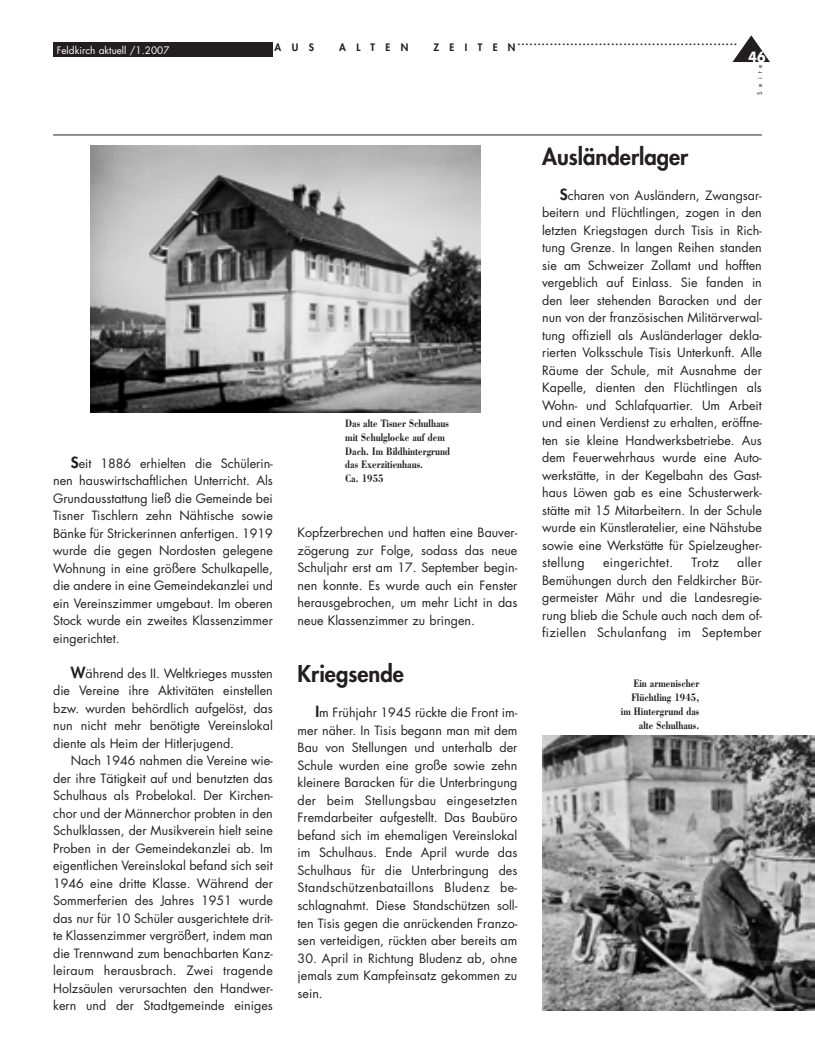
<style>
.page{position:relative;width:815px;height:1053px;background:#fff}
.page>*{position:absolute;margin:0;border:0;box-sizing:border-box;transform-origin:0 0}
.t1{font:800 22.5px "Futura";color:#231f20}
.t2{font:700 13.75px "Futura";color:#fff;scale:.9 1}
.t3{font:12.5px/17.5px "Futura";color:#231f20;text-align:justify}
.t4{font:12.5px "Futura";letter-spacing:.025em;color:#231f20}
.t5{font:700 11.25px/13.8px "Bodoni";color:#231f20;scale:.8 1}
.t6{font:800 10px "Futura";letter-spacing:1.04em;color:#231f20}
.t7{font:10px "Futura";color:#fff}
.t8{font:6.25px "Futura";letter-spacing:.675em;color:#231f20}
.s1{font-weight:800;font-size:15px}
</style>
<div class="page">
<div style="left:53px;top:43px;width:220px;height:14px;background:#231f20"></div>
<hr style="left:53px;top:135px;width:709px;height:1px;background:#231f20">
<svg style="left:732px;top:35px;width:38px;height:27px"></svg>
<img style="left:90px;top:145px;width:390px;height:267px">
<img style="left:542px;top:735px;width:273px;height:275px">
<p class="t7" style="left:57px;top:45px;width:114px">Feldkirch aktuell /1.2007</p>
<p class="t6" style="left:275px;top:43px;width:41px">AUS</p>
<p class="t6" style="left:339px;top:43px;width:71px">ALTEN</p>
<p class="t6" style="left:433px;top:43px;width:84px">ZEITEN</p>
<p class="t6" style="left:517px;top:36px;width:221px">......................................................</p>
<p class="t2" style="left:749px;top:51px;width:20px">46</p>
<p class="t8" style="left:757px;top:94px;width:32px;rotate:-90deg">Seite</p>
<p class="t3" style="left:53px;top:455px;width:221px;text-indent:18px"><span class="s1">S</span>eit 1886 erhielten die Schülerin&shy;nen hauswirtschaftlichen Unterricht. Als Grundausstattung ließ die Gemeinde bei Tisner Tischlern zehn Nähtische sowie Bänke für Strickerinnen anfertigen. 1919 wurde die gegen Nordosten gelegene Wohnung in eine größere Schulkapelle, die andere in eine Gemeindekanzlei und ein Vereinszimmer umgebaut. Im oberen Stock wurde ein zweites Klassenzimmer eingerichtet.</p>
<p class="t3" style="left:53px;top:665px;width:221px;text-indent:18px"><span class="s1">W</span>ährend des II. Weltkrieges mussten die Vereine ihre Aktivitäten einstellen bzw. wurden behördlich aufgelöst, das nun nicht mehr benötigte Vereinslokal diente als Heim der Hitlerjugend.</p>
<p class="t3" style="left:53px;top:753px;width:221px;text-indent:18px">Nach 1946 nahmen die Vereine wie&shy;der ihre Tätigkeit auf und benutzten das Schulhaus als Probelokal. Der Kirchen&shy;chor und der Männerchor probten in den Schulklassen, der Musikverein hielt seine Proben in der Gemeindekanzlei ab. Im eigentlichen Vereinslokal befand sich seit 1946 eine dritte Klasse. Während der Sommerferien des Jahres 1951 wurde das nur für 10 Schüler ausgerichtete drit&shy;te Klassenzimmer vergrößert, indem man die Trennwand zum benachbarten Kanz&shy;leiraum herausbrach. Zwei tragende Holzsäulen verursachten den Handwer&shy;kern und der Stadtgemeinde einiges</p>
<p class="t5" style="left:345px;top:416px;width:133px">Das alte Tisner Schulhaus mit Schulglocke auf dem<br>Dach. Im Bildhintergrund das Exerzitienhaus.<br>Ca. 1955</p>
<p class="t3" style="left:298px;top:525px;width:221px">Kopfzerbrechen und hatten eine Bauver&shy;zögerung zur Folge, sodass das neue Schuljahr erst am 17. September begin&shy;nen konnte. Es wurde auch ein Fenster herausgebrochen, um mehr Licht in das neue Klassenzimmer zu bringen.</p>
<h1 class="t1" style="left:298px;top:663px;width:108px">Kriegsende</h1>
<p class="t3" style="left:298px;top:705px;width:221px;text-indent:18px"><span class="s1">I</span>m Frühjahr 1945 rückte die Front im&shy;mer näher. In Tisis begann man mit dem Bau von Stellungen und unterhalb der Schule wurden eine große sowie zehn kleinere Baracken für die Unterbringung der beim Stellungsbau eingesetzten Fremdarbeiter aufgestellt. Das Baubüro befand sich im ehemaligen Vereinslokal im Schulhaus. Ende April wurde das Schulhaus für die Unterbringung des Standschützenbataillons Bludenz be&shy;schlagnahmt. Diese Standschützen soll&shy;ten Tisis gegen die anrückenden Franzo&shy;sen verteidigen, rückten aber bereits am</p>
<p class="t3" style="left:298px;top:950px;width:221px">30. April in Richtung Bludenz ab, ohne jemals zum Kampfeinsatz gekommen zu sein.</p>
<h1 class="t1" style="left:542px;top:146px;width:148px">Ausländerlager</h1>
<p class="t3" style="left:542px;top:187px;width:221px;text-indent:18px"><span class="s1">S</span>charen von Ausländern, Zwangsar&shy;beitern und Flüchtlingen, zogen in den letzten Kriegstagen durch Tisis in Rich&shy;tung Grenze. In langen Reihen standen sie am Schweizer Zollamt und hofften vergeblich auf Einlass. Sie fanden in den leer stehenden Baracken und der nun von der französischen Militärverwal&shy;tung offiziell als Ausländerlager dekla&shy;rierten Volksschule Tisis Unterkunft. Alle Räume der Schule, mit Ausnahme der Kapelle, dienten den Flüchtlingen als Wohn- und Schlafquartier. Um Arbeit und einen Verdienst zu erhalten, eröffne&shy;ten sie kleine Handwerksbetriebe. Aus dem Feuerwehrhaus wurde eine Auto&shy;werkstätte, in der Kegelbahn des Gast&shy;haus Löwen gab es eine Schusterwerk&shy;stätte mit 15 Mitarbeitern. In der Schule wurde ein Künstleratelier, eine Nähstube sowie eine Werkstätte für Spielzeugher&shy;stellung</p>
<p class="t3" style="left:542px;top:555px;width:221px;text-indent:195px">aller Bemühungen durch den Feldkircher Bür&shy;germeister Mähr und die Landesregie&shy;rung blieb die Schule auch nach dem of&shy;fiziellen Schulanfang im September</p>
<p class="t4" style="left:603px;top:557px;width:72px">eingerichtet.</p>
<p class="t3" style="left:692px;top:555px;width:29px">Trotz</p>
<p class="t5" style="left:621px;top:676px;width:100px;text-align:right">Ein armenischer<br>Flüchtling 1945, im Hintergrund das alte Schulhaus.</p>
</div>
